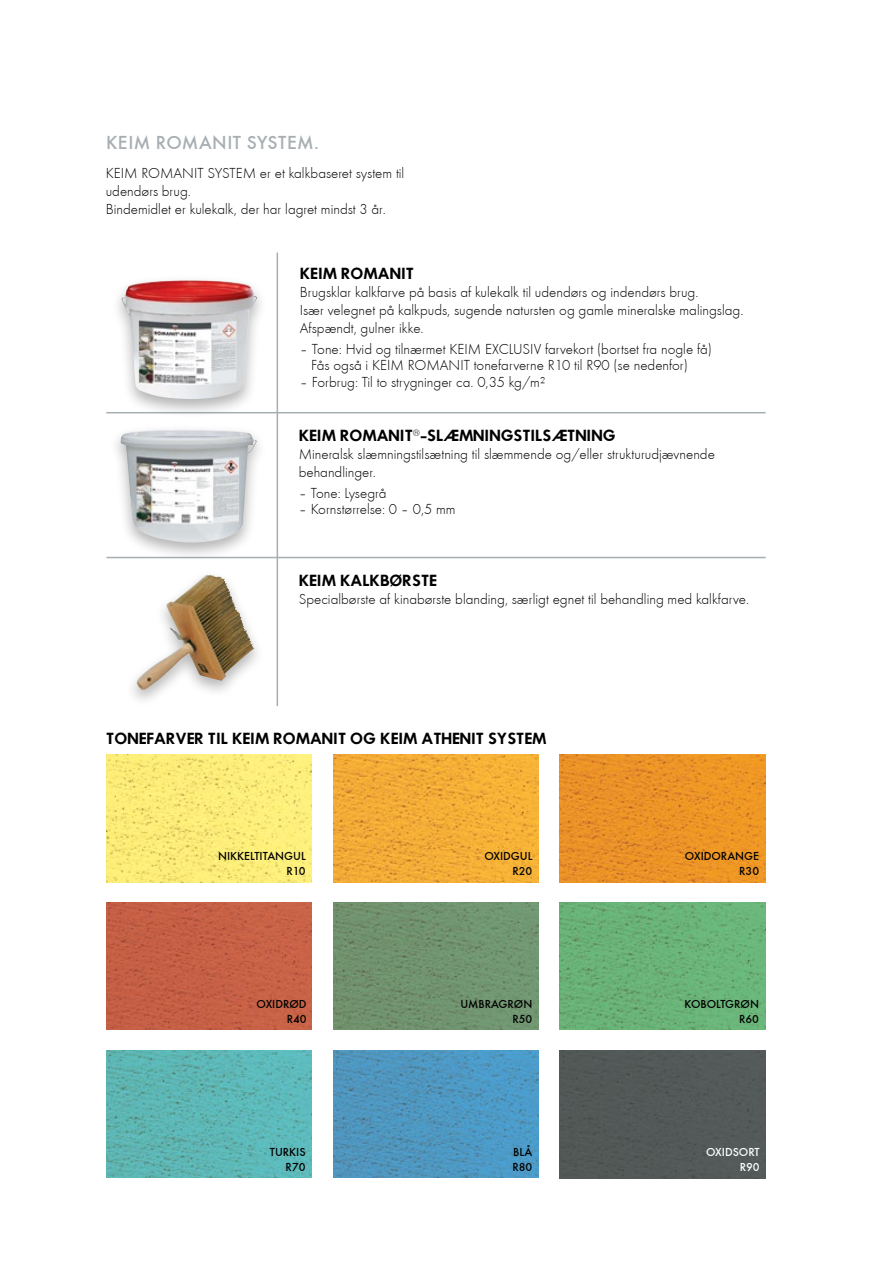
<style>
.page{position:relative;width:893px;height:1263px;background:#fff}
.page>*{position:absolute;margin:0;border:0;box-sizing:border-box;transform-origin:0 0}
.t1{font:19.5px "Futura T Medium";letter-spacing:.02em;color:#a7aeb1}
.t2{font:15px/18px "Futura T Light";color:#000}
.t3{font:15px "Futura ICG Demi";color:#000}
.t4{font:12px/15px "Futura T Medium";color:#000;text-align:right}
.t5{font:12px/15px "Futura T Medium";color:#fff;text-align:right}
</style>
<div class="page">
<hr style="left:277px;top:252px;width:1px;height:454px;background:#a7aeb1">
<img style="left:106px;top:754px;width:206px;height:128px">
<img style="left:333px;top:754px;width:206px;height:128px">
<img style="left:560px;top:754px;width:205px;height:128px">
<img style="left:106px;top:902px;width:206px;height:128px">
<img style="left:333px;top:902px;width:206px;height:128px">
<img style="left:560px;top:902px;width:205px;height:128px">
<img style="left:106px;top:1050px;width:206px;height:128px">
<img style="left:333px;top:1050px;width:206px;height:128px">
<div style="left:560px;top:1051px;width:206px;height:127px;background:#535958"></div>
<hr style="left:106px;top:412px;width:660px;height:1px;background:#a7aeb1">
<hr style="left:106px;top:557px;width:660px;height:1px;background:#a7aeb1">
<div style="left:110px;top:274px;width:159px;height:144px;background:#000;opacity:.3"></div>
<img style="left:121px;top:280px;width:136px;height:119px">
<div style="left:108px;top:423px;width:160px;height:139px;background:#000;opacity:.3"></div>
<img style="left:120px;top:430px;width:137px;height:113px">
<img style="left:136px;top:575px;width:118px;height:115px">
<h1 class="t1" style="left:106px;top:131px;width:215px">KEIM ROMANIT SYSTEM.</h1>
<p class="t2" style="left:106px;top:164px;width:300px">KEIM ROMANIT SYSTEM er et kalkbaseret system til udendørs brug.<br>Bindemidlet er kulekalk, der har lagret mindst 3 år.</p>
<p class="t3" style="left:300px;top:263px;width:116px">KEIM ROMANIT</p>
<p class="t2" style="left:300px;top:283px;width:445px">Brugsklar kalkfarve på basis af kulekalk til udendørs og indendørs brug.<br>Især velegnet på kalkpuds, sugende natursten og gamle mineralske malingslag.<br>Afspændt, gulner ikke.</p>
<p class="t2" style="left:311px;top:340px;width:402px;line-height:16.5px;text-indent:-11px">– Tone: Hvid og tilnærmet KEIM EXCLUSIV farvekort (bortset fra nogle få)<br>Fås også i KEIM ROMANIT tonefarverne R10 til R90 (se nedenfor)</p>
<p class="t2" style="left:300px;top:373px;width:247px">– Forbrug: Til to strygninger ca. 0,35 kg/m²</p>
<p class="t3" style="left:299px;top:425px;width:318px">KEIM ROMANIT<sup>®</sup>-SLÆMNINGSTILSÆTNING</p>
<p class="t2" style="left:299px;top:445px;width:418px">Mineralsk slæmningstilsætning til slæmmende og/eller strukturudjævnende behandlinger.</p>
<p class="t2" style="left:299px;top:484px;width:89px">– Tone: Lysegrå</p>
<p class="t2" style="left:299px;top:500px;width:158px">– Kornstørrelse: 0 – 0,5 mm</p>
<p class="t3" style="left:299px;top:570px;width:140px">KEIM KALKBØRSTE</p>
<p class="t2" style="left:299px;top:590px;width:452px">Specialbørste af kinabørste blanding, særligt egnet til behandling med kalkfarve.</p>
<p class="t3" style="left:106px;top:729px;width:441px">TONEFARVER TIL KEIM ROMANIT OG KEIM ATHENIT SYSTEM</p>
<p class="t4" style="left:218px;top:849px;width:89px">NIKKELTITANGUL<br>R10</p>
<p class="t4" style="left:484px;top:849px;width:50px">OXIDGUL<br>R20</p>
<p class="t4" style="left:685px;top:849px;width:76px">OXIDORANGE<br>R30</p>
<p class="t4" style="left:256px;top:996px;width:52px">OXIDRØD<br>R40</p>
<p class="t4" style="left:270px;top:1144px;width:37px">TURKIS<br>R70</p>
<p class="t4" style="left:460px;top:996px;width:73px">UMBRAGRØN<br>R50</p>
<p class="t4" style="left:684px;top:996px;width:76px">KOBOLTGRØN<br>R60</p>
<p class="t4" style="left:525px;top:1141px;width:7px">˚</p>
<p class="t4" style="left:512px;top:1144px;width:21px;text-align:left">BLÅ<br>R80</p>
<p class="t5" style="left:706px;top:1144px;width:55px">OXIDSORT<br>R90</p>
</div>
